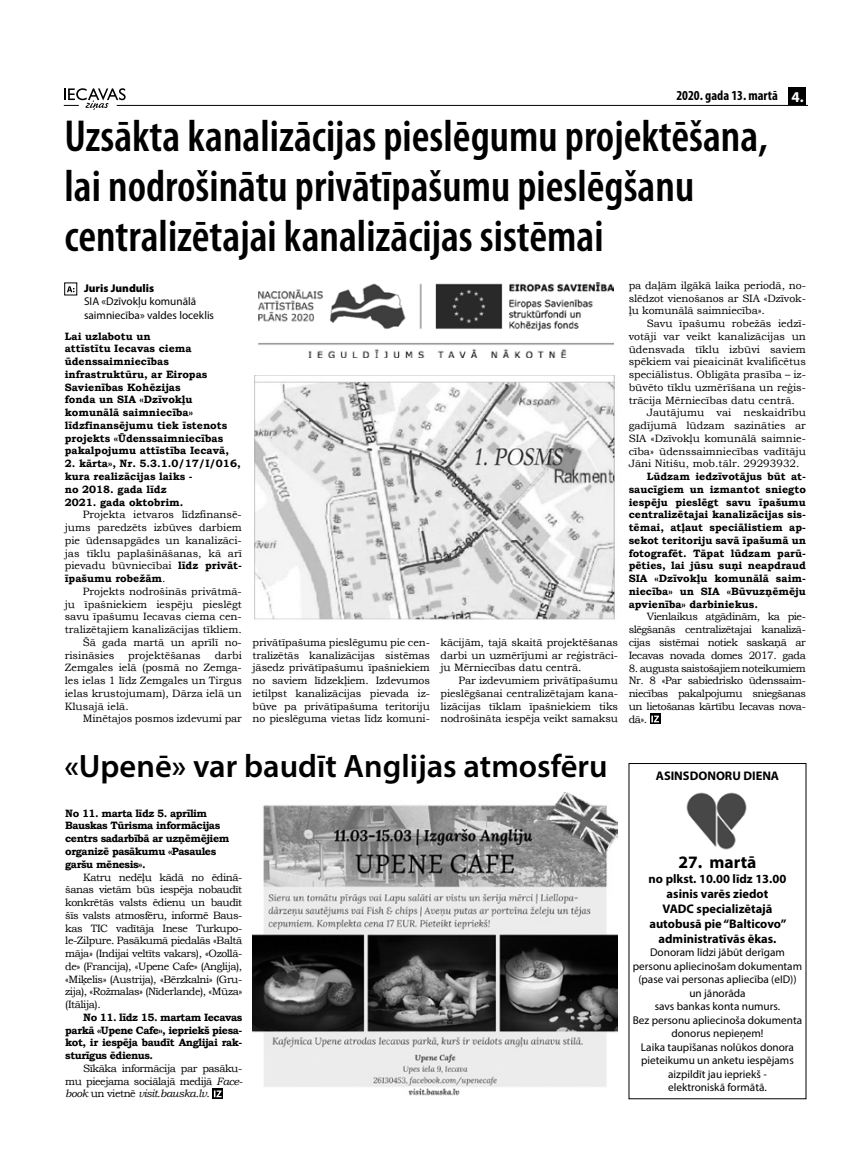
<style>
.page{position:relative;width:851px;height:1170px;background:#fff}
.page>*{position:absolute;margin:0;border:0;box-sizing:border-box;transform-origin:0 0}
.t1{font:600 condensed 45px/50px "Myriad Pro";color:#000}
.t2{font:600 32.5px "Myriad Pro";color:#000}
.t3{font:700 17.5px "Myriad Pro";color:#000}
.t4{font:700 condensed 13.75px "Myriad Pro";color:#000}
.t5{font:700 12.5px/15px "Myriad Pro";color:#000;text-align:center}
.t6{font:11.25px/13.5px "Myriad Pro";color:#000}
.t7{font:900 11.25px "Myriad Pro";color:#000}
.t8{font:10.62px/12.8px "Bookman Old Style";letter-spacing:-.01em;color:#000;text-align:justify}
.t9{font:700 10.62px/12.8px "Bookman Old Style";color:#000}
.t10{font:700 10.62px/12.8px "Bookman Old Style";letter-spacing:-.04em;color:#000}
.s1{font-stretch:normal;font-size:15px;color:#fff}
.s2{font-weight:700}
.s3{font-style:italic}
</style>
<div class="page">
<hr style="left:117px;top:105px;width:689px;height:1px;background:#000">
<svg style="left:64px;top:88px;width:62px;height:22px"></svg>
<div style="left:788px;top:87px;width:18px;height:18px;background:#000"></div>
<svg style="left:67px;top:286px;width:7px;height:6px"></svg>
<div style="left:64px;top:283px;width:13px;height:12px;border:1px solid #000"></div>
<img style="left:258px;top:282px;width:355px;height:75px">
<svg style="left:650px;top:713px;width:10px;height:11px"></svg>
<svg style="left:651px;top:715px;width:8px;height:7px"></svg>
<img style="left:254px;top:376px;width:361px;height:244px">
<svg style="left:212px;top:1088px;width:11px;height:10px"></svg>
<svg style="left:214px;top:1090px;width:7px;height:7px"></svg>
<img style="left:252px;top:792px;width:365px;height:304px">
<img style="left:686px;top:792px;width:61px;height:58px">
<p class="t4" style="left:676px;top:87px;width:129px">2020. gada 13. martā <span class="s1">4.</span></p>
<h1 class="t1" style="left:64px;top:112px;width:704px">Uzsākta kanalizācijas pieslēgumu projektēšana, lai nodrošinātu privātīpašumu pieslēgšanu centralizētajai kanalizācijas sistēmai</h1>
<p class="t7" style="left:84px;top:281px;width:72px">Juris Jundulis</p>
<p class="t6" style="left:84px;top:294px;width:131px">SIA «Dzīvokļu komunālā saimniecība» valdes loceklis</p>
<p class="t9" style="left:65px;top:329px;width:166px">Lai uzlabotu un<br>attīstītu Iecavas ciema ūdenssaimniecības infrastruktūru, ar Eiropas<br>Savienības Kohēzijas<br>fonda un SIA «Dzīvokļu komunālā saimniecība» līdzfinansējumu tiek īstenots projekts «Ūdenssaimniecības pakalpojumu attīstība Iecavā,</p>
<p class="t9" style="left:65px;top:457px;width:177px">2. kārta», Nr. 5.3.1.0/17/I/016, kura realizācijas laiks -<br>no 2018. gada līdz<br>2021. gada oktobrim.</p>
<p class="t8" style="left:65px;top:508px;width:179px;text-indent:18px">Projekta ietvaros līdzfinansē&shy;jums paredzēts izbūves darbiem pie ūdensapgādes un kanalizāci&shy;jas tīklu paplašināšanas, kā arī pievadu būvniecībai <span class="s2">līdz privāt&shy;īpašumu robežām</span>.</p>
<p class="t8" style="left:83px;top:584px;width:161px">Projekts nodrošinās privātmā-</p>
<p class="t8" style="left:65px;top:597px;width:179px">ju īpašniekiem iespēju pieslēgt</p>
<p class="t8" style="left:65px;top:610px;width:179px">savu īpašumu Iecavas ciema cen-</p>
<p class="t8" style="left:65px;top:623px;width:179px">tralizētajiem kanalizācijas tīkliem.</p>
<p class="t8" style="left:83px;top:635px;width:161px">Šā gada martā un aprīlī no-</p>
<p class="t8" style="left:65px;top:648px;width:51px">risināsies</p>
<p class="t8" style="left:128px;top:648px;width:74px">projektēšanas</p>
<p class="t8" style="left:65px;top:648px;width:179px;text-indent:150px">darbi Zemgales ielā (posmā no Zemga&shy;les ielas 1 līdz Zemgales un Tirgus ielas krustojumam), Dārza ielā un Klusajā ielā.</p>
<p class="t8" style="left:83px;top:712px;width:161px">Minētajos posmos izdevumi par</p>
<p class="t8" style="left:252px;top:635px;width:179px">privātīpašuma pieslēgumu pie cen&shy;tralizētās kanalizācijas sistēmas jāsedz privātīpašumu īpašniekiem no saviem līdzekļiem. Izdevumos ietilpst kanalizācijas pievada iz&shy;būve pa privātīpašuma teritoriju no pieslēguma vietas līdz komuni-</p>
<p class="t8" style="left:440px;top:635px;width:179px">kācijām, tajā skaitā projektēšanas darbi un uzmērījumi ar reģistrāci&shy;ju Mērniecības datu centrā.</p>
<p class="t8" style="left:440px;top:674px;width:179px;text-indent:18px">Par izdevumiem privātīpašumu pieslēgšanai centralizētajam kana&shy;lizācijas tīklam īpašniekiem tiks nodrošināta iespēja veikt samaksu</p>
<p class="t8" style="left:628px;top:279px;width:179px">pa daļām ilgākā laika periodā, no&shy;slēdzot vienošanos ar SIA «Dzīvok&shy;ļu komunālā saimniecība».</p>
<p class="t8" style="left:628px;top:317px;width:179px;text-indent:18px">Savu īpašumu robežās iedzī&shy;votāji var veikt kanalizācijas un ūdensvada tīklu izbūvi saviem spēkiem vai pieaicināt kvalificētus speciālistus. Obligāta prasība – iz&shy;būvēto tīklu uzmērīšana un reģis&shy;trācija Mērniecības datu centrā.</p>
<p class="t8" style="left:628px;top:406px;width:179px;text-indent:18px">Jautājumu vai neskaidrību gadījumā lūdzam sazināties ar SIA «Dzīvokļu komunālā saimnie&shy;cība» ūdenssaimniecības vadītāju Jāni Nitišu, mob.tālr. 29293932.</p>
<p class="t9" style="left:628px;top:470px;width:179px;text-align:justify;text-indent:18px">Lūdzam iedzīvotājus būt at&shy;saucīgiem un izmantot sniegto iespēju pieslēgt savu īpašumu centralizētajai kanalizācijas sis&shy;tēmai, atļaut speciālistiem ap&shy;sekot teritoriju savā īpašumā un fotografēt. Tāpat lūdzam parū&shy;pēties, lai jūsu suņi neapdraud SIA «Dzīvokļu komunālā saim&shy;niecība» un SIA «Būvuzņēmēju apvienība» darbiniekus.</p>
<p class="t8" style="left:628px;top:610px;width:179px;text-indent:18px">Vienlaikus atgādinām, ka pie&shy;slēgšanās centralizētajai kanalizā&shy;cijas sistēmai notiek saskaņā ar Iecavas novada domes 2017. gada</p>
<p class="t8" style="left:628px;top:661px;width:179px">8. augusta saistošajiem noteikumiem Nr. 8 «Par sabiedrisko ūdenssaim&shy;niecības pakalpojumu sniegšanas un lietošanas kārtību Iecavas nova&shy;dā».</p>
<h2 class="t2" style="left:64px;top:745px;width:544px">«Upenē» var baudīt Anglijas atmosfēru</h2>
<p class="t10" style="left:65px;top:806px;width:166px">No 11. marta līdz 5. aprīlim<br>Bauskas Tūrisma informācijas centrs sadarbībā ar uzņēmējiem organizē pasākumu «Pasaules garšu mēnesis».</p>
<p class="t8" style="left:65px;top:870px;width:179px;text-indent:18px">Katru nedēļu kādā no ēdinā&shy;šanas vietām būs iespēja nobaudīt konkrētās valsts ēdienu un baudīt šīs valsts atmosfēru, informē Baus&shy;kas TIC vadītāja Inese Turkupo&shy;le-Zilpure. Pasākumā piedalās «Baltā māja» (Indijai veltīts vakars), «Ozollā&shy;de» (Francija), «Upene Cafe» (Anglija), «Miķelis» (Austrija), «Bērzkalni» (Gru&shy;zija), «Rožmalas» (Nīderlande), «Mūza» (Itālija).</p>
<p class="t9" style="left:65px;top:1010px;width:179px;text-align:justify;text-indent:18px">No 11. līdz 15. martam Iecavas parkā «Upene Cafe», iepriekš piesa&shy;kot, ir iespēja baudīt Anglijai rak&shy;sturīgus ēdienus.</p>
<p class="t8" style="left:65px;top:1061px;width:179px;text-indent:18px">Sīkāka informācija par pasāku&shy;mu pieejama sociālajā medijā <span class="s3">Face&shy;book</span> un vietnē <span class="s3">visit.bauska.lv</span>.</p>
<p class="t5" style="left:655px;top:768px;width:125px">ASINSDONORU DIENA</p>
<h3 class="t3" style="left:678px;top:850px;width:80px">27. martā</h3>
<p class="t5" style="left:648px;top:870px;width:139px">no plkst. 10.00 līdz 13.00 asinis varēs ziedot<br>VADC specializētajā autobusā pie “Balticovo” administratīvās ēkas.</p>
<p class="t6" style="left:632px;top:945px;width:171px;text-align:center">Donoram līdzi jābūt derīgam personu apliecinošam dokumentam (pase vai personas apliecība (eID)) un jānorāda<br>savs bankas konta numurs.<br>Bez personu apliecinoša dokumenta donorus nepieņem!<br>Laika taupīšanas nolūkos donora pieteikumu un anketu iespējams aizpildīt jau iepriekš -<br>elektroniskā formātā.</p>
</div>
